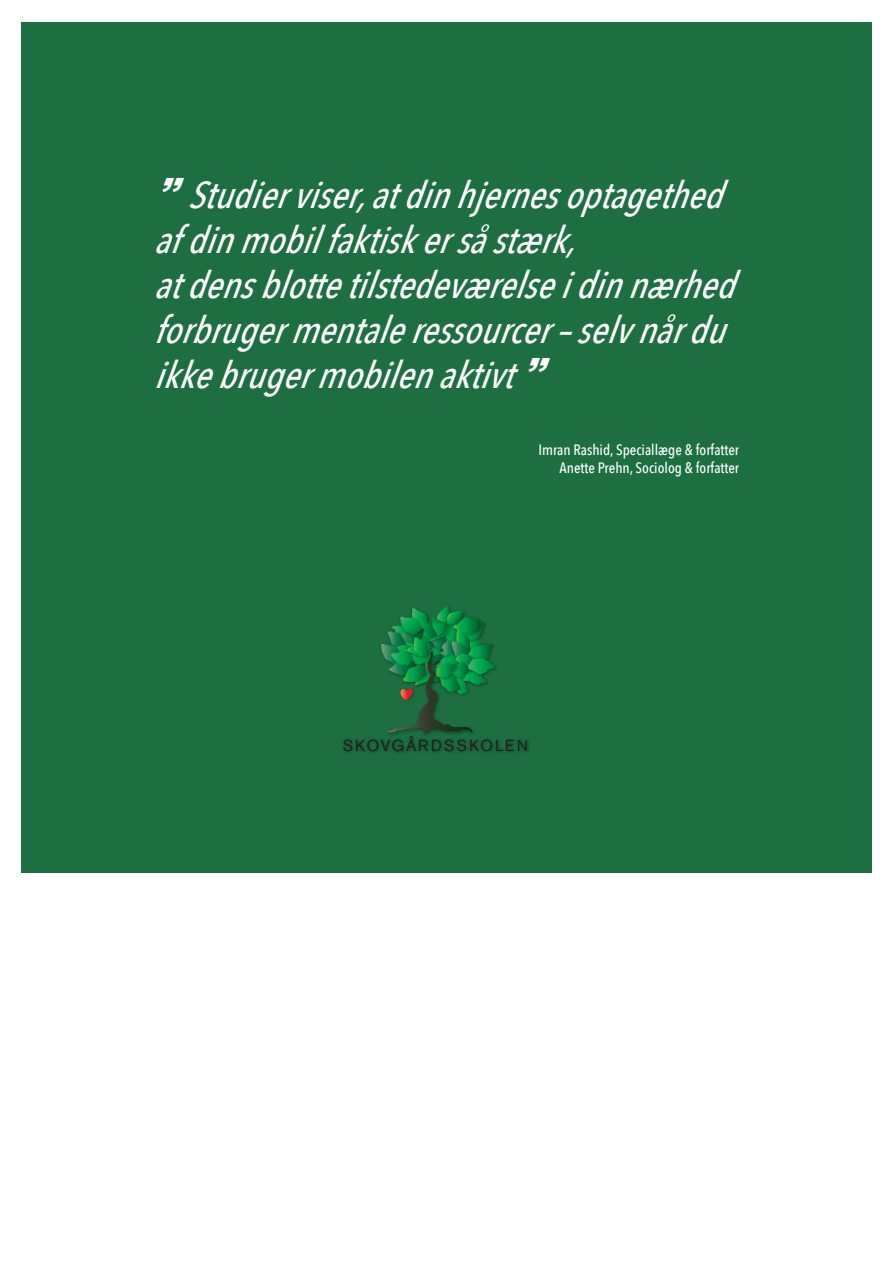
<style>
.page{position:relative;width:893px;height:1263px;background:#fff}
.page>*{position:absolute;margin:0;border:0;box-sizing:border-box;transform-origin:0 0}
.t1{font:italic 500 37.5px/45px "Avenir Next Condensed";color:#fff}
.t2{font:15.9px "Akzidenz Grotesk BE";letter-spacing:.11em;color:#231f20}
.t3{font:500 15px/18px "Avenir Next Condensed";color:#fff;text-align:right}
.s1{font-family:"Hira Kaku Std W8";font-weight:400}
</style>
<div class="page">
<div style="left:21px;top:23px;width:851px;height:850px;background:#1d6f42"></div>
<svg style="left:381px;top:606px;width:114px;height:126px"></svg>
<img style="left:344px;top:732px;width:185px;height:21px">
<p class="t1" style="left:154px;top:173px;width:598px"><span class="s1">”</span>Studierviser,atdinhjernesoptagethed afdinmobilfaktiskersåstærk, atdensblottetilstedeværelseidinnærhed forbrugermentaleressourcer–selvnårdu ikkebrugermobilenaktivt<span class="s1">”</span></p>
<p class="t3" style="left:538px;top:441px;width:202px">Imran Rashid, Speciallæge &amp; forfatter<br>Anette Prehn, Sociolog &amp; forfatter</p>
<p class="t2" style="left:343px;top:736px;width:187px">SKOVGÅRDSSKOLEN</p>
</div>
